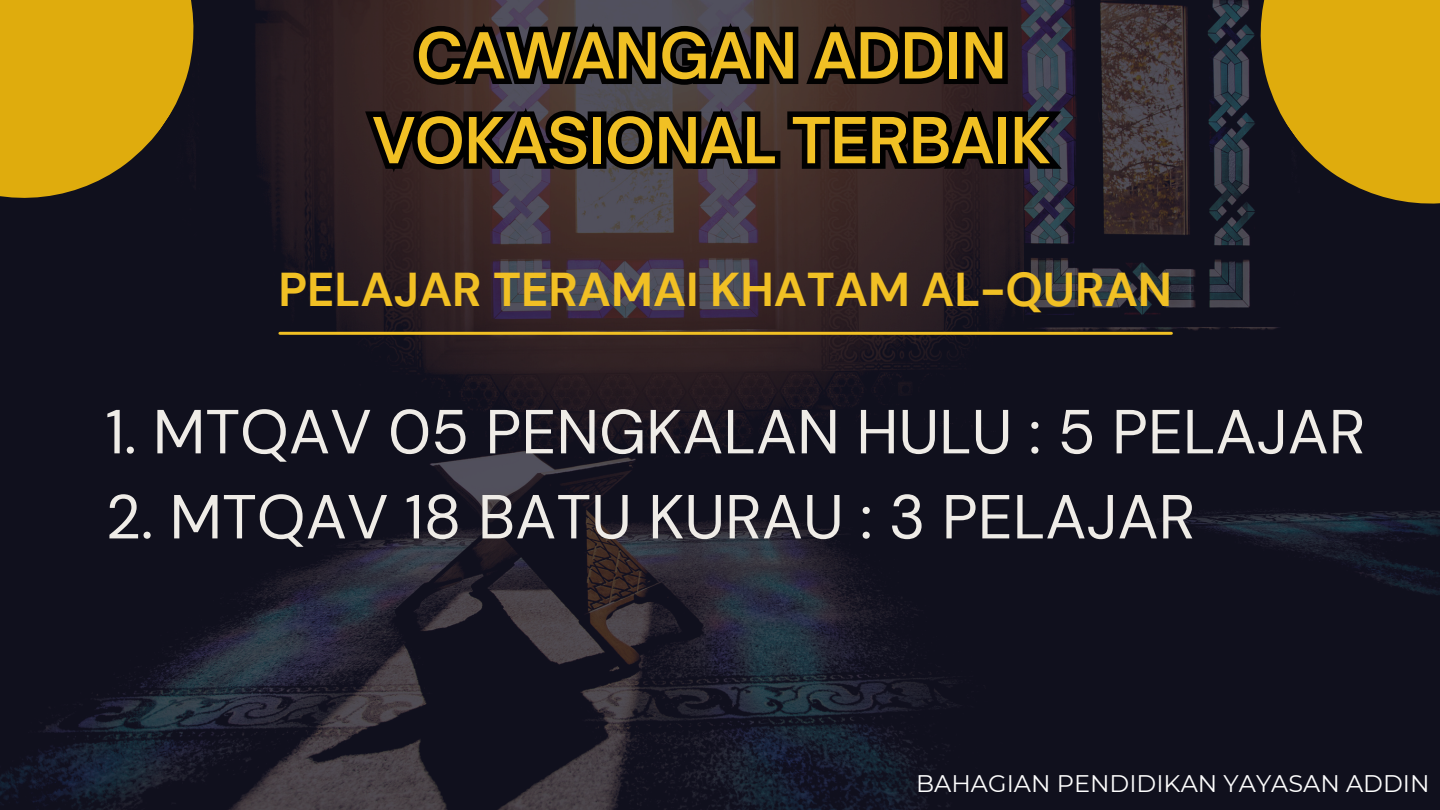
<style>
.page{position:relative;width:1440px;height:810px;background:#fff}
.page>*{position:absolute;margin:0;border:0;box-sizing:border-box;transform-origin:0 0}
.t1{font:62.1px "DM Sans";color:#efece7}
.t2{font:600 60.7px/84.8px "Open Sauce One";color:#f1c024;text-align:center}
.t3{font:700 47.4px "DM Sans";color:#f1c024}
.t4{font:24px "Montserrat";color:#fdfdfd}
</style>
<div class="page">
<img style="left:0;top:0;width:1440px;height:810px">
<hr style="left:280px;top:332px;width:891px;height:3px;background:#f1c024">
<svg style="left:0;top:0;width:205px;height:210px;background:#ac8510"></svg>
<svg style="left:1248px;top:0;width:192px;height:215px;background:#a78211"></svg>
<svg style="left:405px;top:0;width:608px;height:84px;background:#201a1b"></svg>
<svg style="left:357px;top:84px;width:717px;height:112px;background:#272022"></svg>
<p class="t2" style="left:373px;top:13px;width:679px">CAWANGAN ADDIN<br>VOKASIONAL TERBAIK</p>
<h1 class="t3" style="left:278px;top:259px;width:895px">PELAJAR TERAMAI KHATAM AL-QURAN</h1>
<p class="t1" style="left:106px;top:392px;width:1262px">1. MTQAV 05 PENGKALAN HULU : 5 PELAJAR</p>
<p class="t1" style="left:106px;top:477px;width:1091px">2. MTQAV 18 BATU KURAU : 3 PELAJAR</p>
<h3 class="t4" style="left:916px;top:769px;width:515px">BAHAGIAN PENDIDIKAN YAYASAN ADDIN</h3>
</div>
